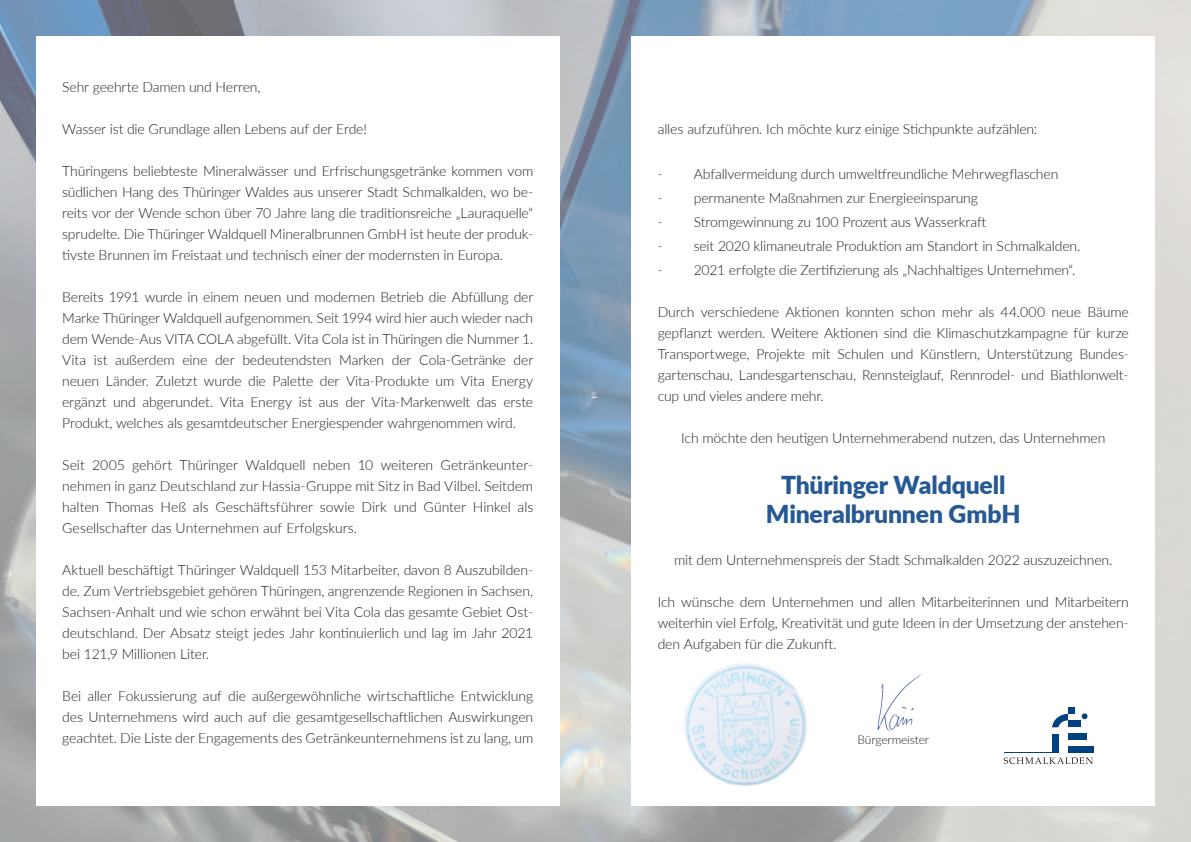
<style>
.page{position:relative;width:1191px;height:842px;background:#fff}
.page>*{position:absolute;margin:0;border:0;box-sizing:border-box;transform-origin:0 0}
.t1{font:900 24.7px/29.7px "Lato";letter-spacing:-.01em;color:#265993;text-align:center}
.t2{font:300 14px/21px "Lato";letter-spacing:-.01em;color:#231f20;text-align:justify}
.t3{font:300 12px "Lato";letter-spacing:-.01em;color:#231f20}
</style>
<div class="page">
<img style="left:0;top:0;width:1191px;height:842px">
<div style="left:36px;top:36px;width:523px;height:770px;background:#fff"></div>
<div style="left:631px;top:36px;width:524px;height:770px;background:#fff"></div>
<svg style="left:1003px;top:757px;width:90px;height:7px"></svg>
<hr style="left:1004px;top:752px;width:47px;height:1px;background:#004180">
<svg style="left:1081px;top:713px;width:6px;height:6px"></svg>
<div style="left:1068px;top:720px;width:12px;height:7px;background:#004180"></div>
<div style="left:1068px;top:733px;width:19px;height:7px;background:#004180"></div>
<div style="left:1067px;top:746px;width:26px;height:7px;background:#004180"></div>
<div style="left:1068px;top:707px;width:6px;height:7px;background:#004180"></div>
<div style="left:1051px;top:734px;width:7px;height:19px;background:#004180"></div>
<svg style="left:1052px;top:714px;width:16px;height:13px"></svg>
<img style="left:684px;top:663px;width:123px;height:123px">
<img style="left:877px;top:674px;width:45px;height:57px">
<p class="t2" style="left:62px;top:76px;width:200px">Sehr geehrte Damen und Herren,</p>
<p class="t2" style="left:62px;top:118px;width:306px">Wasser ist die Grundlage allen Lebens auf der Erde!</p>
<p class="t2" style="left:62px;top:160px;width:472px">Thüringens beliebteste Mineralwässer und Erfrischungsgetränke kommen vom südlichen Hang des Thüringer Waldes aus unserer Stadt Schmalkalden, wo be&shy;reits vor der Wende schon über 70 Jahre lang die traditionsreiche „Lauraquelle“ sprudelte. Die Thüringer Waldquell Mineralbrunnen GmbH ist heute der produk&shy;tivste Brunnen im Freistaat und technisch einer der modernsten in Europa.</p>
<p class="t2" style="left:62px;top:286px;width:472px">Bereits 1991 wurde in einem neuen und modernen Betrieb die Abfüllung der Marke Thüringer Waldquell aufgenommen. Seit 1994 wird hier auch wieder nach dem Wende-Aus VITA COLA abgefüllt. Vita Cola ist in Thüringen die Nummer 1.<br>Vita ist außerdem eine der bedeutendsten Marken der Cola-Getränke der neuen Länder. Zuletzt wurde die Palette der Vita-Produkte um Vita Energy ergänzt und abgerundet. Vita Energy ist aus der Vita-Markenwelt das erste Produkt, welches als gesamtdeutscher Energiespender wahrgenommen wird.</p>
<p class="t2" style="left:62px;top:454px;width:472px">Seit 2005 gehört Thüringer Waldquell neben 10 weiteren Getränkeunter&shy;nehmen in ganz Deutschland zur Hassia-Gruppe mit Sitz in Bad Vilbel. Seitdem halten Thomas Heß als Geschäftsführer sowie Dirk und Günter Hinkel als Gesellschafter das Unternehmen auf Erfolgskurs.</p>
<p class="t2" style="left:62px;top:559px;width:472px">Aktuell beschäftigt Thüringer Waldquell 153 Mitarbeiter, davon 8 Auszubilden&shy;de. Zum Vertriebsgebiet gehören Thüringen, angrenzende Regionen in Sachsen, Sachsen-Anhalt und wie schon erwähnt bei Vita Cola das gesamte Gebiet Ost&shy;deutschland. Der Absatz steigt jedes Jahr kontinuierlich und lag im Jahr 2021 bei 121,9 Millionen Liter.</p>
<p class="t2" style="left:62px;top:685px;width:472px">Bei aller Fokussierung auf die außergewöhnliche wirtschaftliche Entwicklung des Unternehmens wird auch auf die gesamtgesellschaftlichen Auswirkungen geachtet. Die Liste der Engagements des Getränkeunternehmens ist zu lang, um</p>
<p class="t2" style="left:657px;top:118px;width:381px">alles aufzuführen. Ich möchte kurz einige Stichpunkte aufzählen:</p>
<p class="t2" style="left:657px;top:163px;width:402px">- Abfallvermeidung durch umweltfreundliche Mehrwegflaschen</p>
<p class="t2" style="left:657px;top:187px;width:322px">- permanente Maßnahmen zur Energieeinsparung</p>
<p class="t2" style="left:657px;top:211px;width:330px">- Stromgewinnung zu 100 Prozent aus Wasserkraft</p>
<p class="t2" style="left:657px;top:235px;width:424px">- seit 2020 klimaneutrale Produktion am Standort in Schmalkalden.</p>
<p class="t2" style="left:657px;top:259px;width:419px">- 2021 erfolgte die Zertifizierung als „Nachhaltiges Unternehmen“.</p>
<p class="t2" style="left:657px;top:301px;width:472px">Durch verschiedene Aktionen konnten schon mehr als 44.000 neue Bäume gepflanzt werden. Weitere Aktionen sind die Klimaschutzkampagne für kurze Transportwege, Projekte mit Schulen und Künstlern, Unterstützung Bundes&shy;gartenschau, Landesgartenschau, Rennsteiglauf, Rennrodel- und Biathlonwelt&shy;cup und vieles andere mehr.</p>
<p class="t2" style="left:681px;top:427px;width:426px">Ich möchte den heutigen Unternehmerabend nutzen, das Unternehmen</p>
<h1 class="t1" style="left:766px;top:469px;width:256px">Thüringer Waldquell<br>Mineralbrunnen GmbH</h1>
<p class="t2" style="left:674px;top:549px;width:440px">mit dem Unternehmenspreis der Stadt Schmalkalden 2022 auszuzeichnen.</p>
<p class="t2" style="left:657px;top:591px;width:472px">Ich wünsche dem Unternehmen und allen Mitarbeiterinnen und Mitarbeitern weiterhin viel Erfolg, Kreativität und gute Ideen in der Umsetzung der anstehen&shy;den Aufgaben für die Zukunft.</p>
<p class="t3" style="left:857px;top:731px;width:73px">Bürgermeister</p>
</div>
